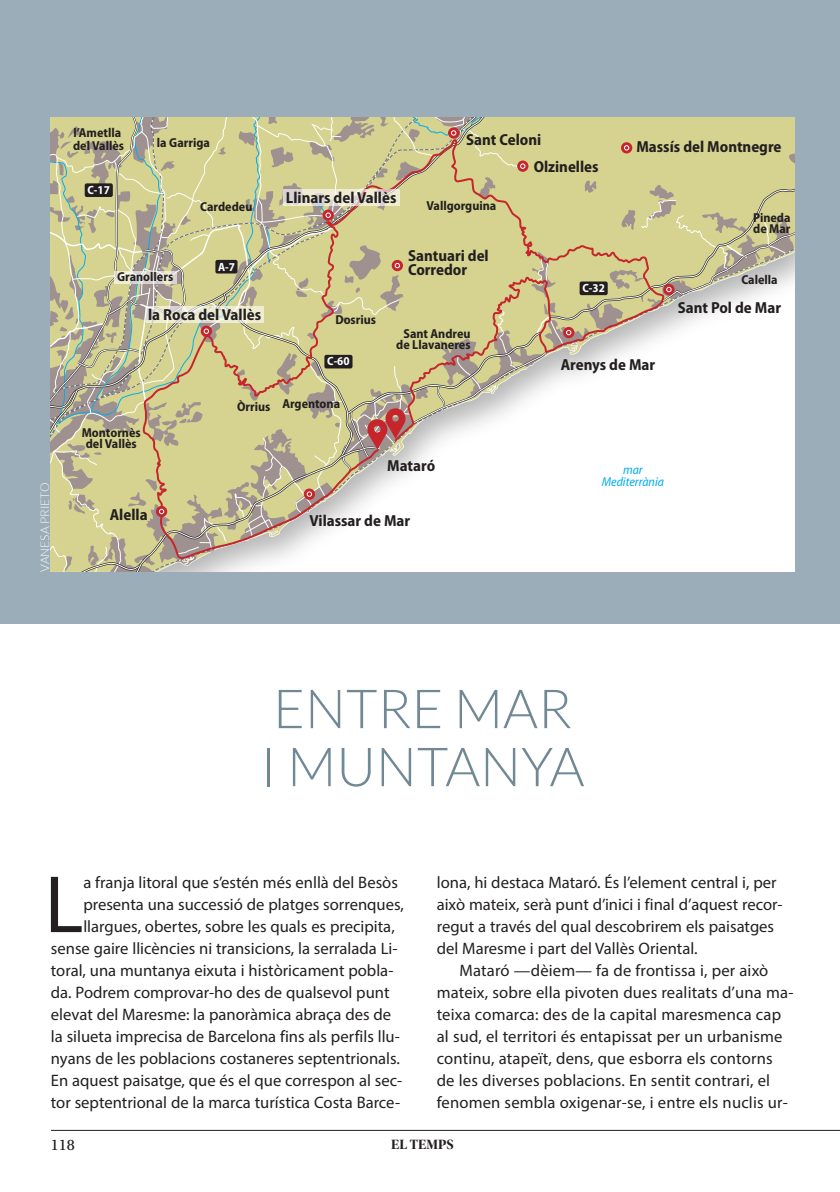
<style>
.page{position:relative;width:840px;height:1192px;background:#fff}
.page>*{position:absolute;margin:0;border:0;box-sizing:border-box;transform-origin:0 0}
.t1{font:81.8px "Myriad Pro";color:#231f20}
.t2{font:300 54px/58px "Lato";color:#708995}
.t3{font:16.6px/22px "Myriad Pro";color:#231f20}
.t4{font:700 semi-condensed 16px/14px "Myriad Pro";color:#231f20}
.t5{font:16px "Utopia Std";color:#231f20}
.t6{font:14px "Utopia Std Bold Disp";color:#231f20}
.t7{font:700 semi-condensed 13px/11px "Myriad Pro";color:#231f20}
.t8{font:italic semi-condensed 13px/12px "Myriad Pro";color:#00aeef;text-align:center}
.t9{font:700 semi-condensed 12px "Myriad Pro";color:#fff}
.t10{font:300 12px "Lato";color:#fff}
</style>
<div class="page">
<hr style="left:51px;top:1129px;width:788px;height:1px;background:#231f20">
<div style="left:0;top:0;width:839px;height:623px;background:#9aadb8"></div>
<svg style="left:51px;top:117px;width:743px;height:454px;background:#d8d3af"></svg>
<svg style="left:146px;top:306px;width:117px;height:17px;background:#e7e7d5"></svg>
<svg style="left:283px;top:189px;width:116px;height:17px;background:#e5e1d1"></svg>
<p class="t7" style="left:73px;top:126px;width:53px;line-height:13px">l’Ametlla del Vallès</p>
<p class="t9" style="left:87px;top:183px;width:24px">C-17</p>
<p class="t7" style="left:157px;top:137px;width:54px">la Garriga</p>
<p class="t4" style="left:466px;top:133px;width:77px">Sant Celoni</p>
<p class="t4" style="left:533px;top:159px;width:66px">Olzinelles</p>
<p class="t4" style="left:286px;top:191px;width:112px">Llinars del Vallès</p>
<p class="t7" style="left:200px;top:201px;width:54px">Cardedeu</p>
<p class="t7" style="left:426px;top:200px;width:71px">Vallgorguina</p>
<p class="t7" style="left:117px;top:271px;width:58px">Granollers</p>
<p class="t9" style="left:218px;top:260px;width:18px">A-7</p>
<p class="t4" style="left:148px;top:308px;width:114px">la Roca del Vallès</p>
<p class="t7" style="left:335px;top:314px;width:42px">Dosrius</p>
<p class="t4" style="left:408px;top:249px;width:82px">Santuari del<br>Corredor</p>
<p class="t7" style="left:396px;top:328px;width:76px;text-align:center">Sant Andreu de Llavaneres</p>
<p class="t9" style="left:582px;top:281px;width:24px">C-32</p>
<p class="t4" style="left:636px;top:140px;width:146px">Massís del Montnegre</p>
<p class="t7" style="left:752px;top:212px;width:39px">Pineda de Mar</p>
<p class="t7" style="left:741px;top:274px;width:38px">Calella</p>
<p class="t4" style="left:677px;top:300px;width:105px">Sant Pol de Mar</p>
<p class="t10" style="left:37px;top:571px;width:90px;rotate:-90deg">VANESA PRIETO</p>
<p class="t7" style="left:82px;top:427px;width:60px;text-align:center">Montornès del Vallès</p>
<p class="t4" style="left:110px;top:507px;width:39px">Alella</p>
<p class="t9" style="left:327px;top:354px;width:24px">C-60</p>
<p class="t7" style="left:237px;top:401px;width:35px">Òrrius</p>
<p class="t7" style="left:282px;top:398px;width:59px">Argentona</p>
<p class="t4" style="left:387px;top:458px;width:49px">Mataró</p>
<p class="t4" style="left:309px;top:513px;width:102px">Vilassar de Mar</p>
<p class="t4" style="left:560px;top:358px;width:96px">Arenys de Mar</p>
<p class="t8" style="left:601px;top:464px;width:64px">mar<br>Mediterrània</p>
<h2 class="t2" style="left:260px;top:678px;width:325px">ENTRE MAR<br>I MUNTANYA</h2>
<h1 class="t1" style="left:45px;top:854px;width:40px">L</h1>
<p class="t3" style="left:83px;top:871px;width:316px">a franja litoral que s’estén més enllà del Besòs</p>
<p class="t3" style="left:83px;top:893px;width:322px">presenta una successió de platges sorrenques,</p>
<p class="t3" style="left:83px;top:915px;width:313px">llargues, obertes, sobre les quals es precipita,</p>
<p class="t3" style="left:51px;top:937px;width:348px">sense gaire llicències ni transicions, la serralada Li-</p>
<p class="t3" style="left:51px;top:959px;width:344px">toral, una muntanya eixuta i històricament pobla-</p>
<p class="t3" style="left:51px;top:981px;width:340px">da. Podrem comprovar-ho des de qualsevol punt</p>
<p class="t3" style="left:51px;top:1003px;width:342px">elevat del Maresme: la panoràmica abraça des de</p>
<p class="t3" style="left:51px;top:1025px;width:350px">la silueta imprecisa de Barcelona fins als perfils llu-</p>
<p class="t3" style="left:51px;top:1047px;width:350px">nyans de les poblacions costaneres septentrionals.</p>
<p class="t3" style="left:51px;top:1069px;width:353px">En aquest paisatge, que és el que correspon al sec-</p>
<p class="t3" style="left:51px;top:1091px;width:351px">tor septentrional de la marca turística Costa Barce-</p>
<p class="t3" style="left:436px;top:871px;width:347px">lona, hi destaca Mataró. És l’element central i, per això mateix, serà punt d’inici i final d’aquest recor&shy;regut a través del qual descobrirem els paisatges del Maresme i part del Vallès Oriental.</p>
<p class="t3" style="left:436px;top:959px;width:358px;text-indent:23px">Mataró —dèiem— fa de frontissa i, per això mateix, sobre ella pivoten dues realitats d’una ma&shy;teixa comarca: des de la capital maresmenca cap al sud, el territori és entapissat per un urbanisme continu, atapeït, dens, que esborra els contorns de les diverses poblacions. En sentit contrari, el fenomen sembla oxigenar-se, i entre els nuclis ur-</p>
<p class="t5" style="left:51px;top:1136px;width:25px">118</p>
<p class="t6" style="left:391px;top:1135px;width:64px">EL TEMPS</p>
</div>
